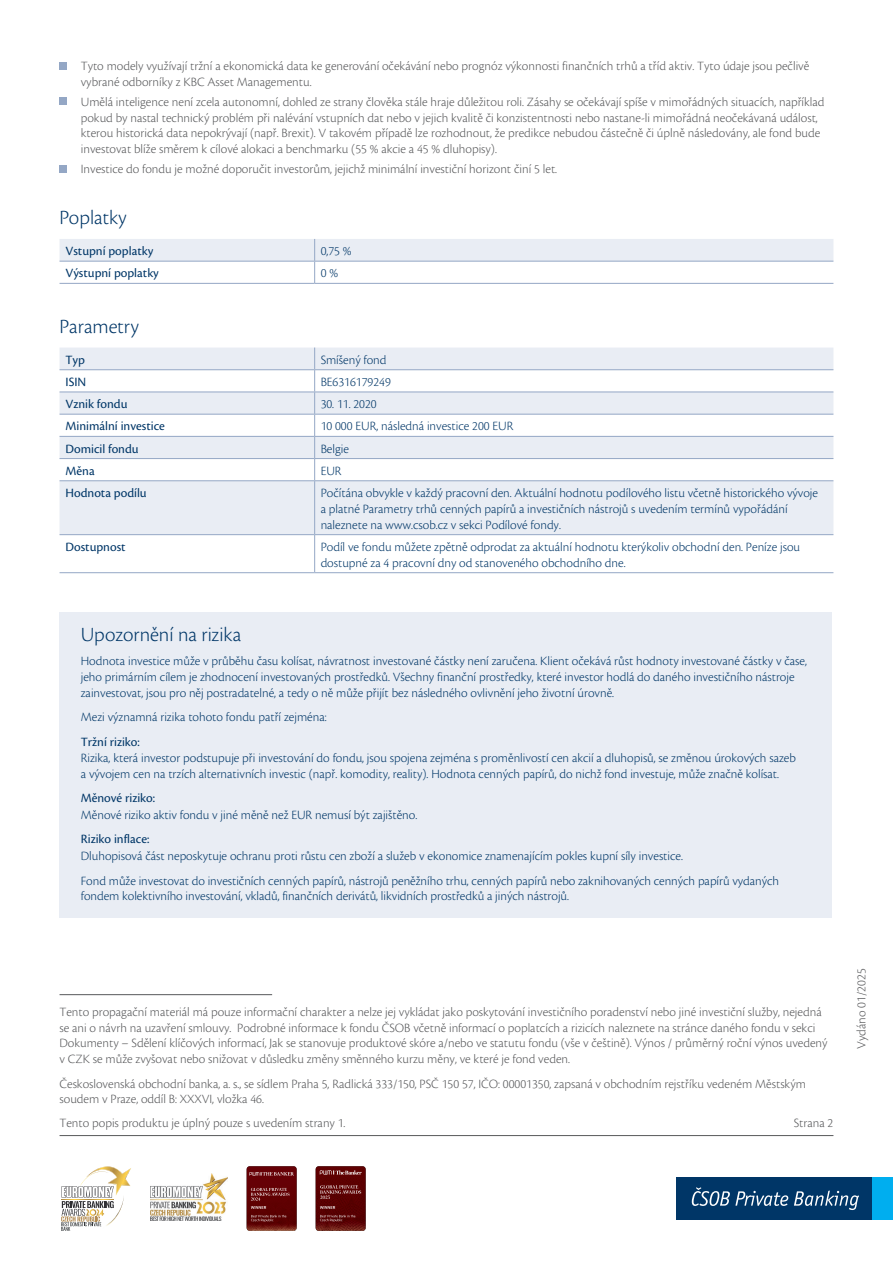
<style>
.page{position:relative;width:893px;height:1263px;background:#fff}
.page>*{position:absolute;margin:0;border:0;box-sizing:border-box;transform-origin:0 0}
.Nadpis{font:300 21px "Cronos Pro";letter-spacing:-.005em;color:#003667}
.normal_text_modry_do{font:300 13.2px/15.9px "Cronos Pro";color:#003667}
.normal_text{font:300 13.2px/15.9px "Cronos Pro";color:#57585a}
.normal_text_modry_do-2{font:13.2px "Cronos Pro";color:#003667}
.podnadpis_2_modry_do{font:13.2px "Cronos Pro";color:#003667}
</style>
<div class="page">
<hr style="left:60px;top:1135px;width:773px;height:1px;background:#57585a">
<div style="left:677px;top:1177px;width:195px;height:43px;background:#003667"></div>
<svg style="left:692px;top:1187px;width:96px;height:19px"></svg>
<svg style="left:794px;top:1190px;width:65px;height:20px"></svg>
<div style="left:872px;top:1177px;width:21px;height:43px;background:#00aeef"></div>
<svg style="left:61px;top:1166px;width:70px;height:65px"></svg>
<img style="left:150px;top:1173px;width:77px;height:47px">
<img style="left:316px;top:1166px;width:50px;height:65px">
<svg style="left:320px;top:1166px;width:42px;height:8px"></svg>
<svg style="left:320px;top:1181px;width:41px;height:41px;background:#681717"></svg>
<img style="left:247px;top:1166px;width:50px;height:65px">
<svg style="left:251px;top:1188px;width:38px;height:34px"></svg>
<svg style="left:249px;top:1172px;width:45px;height:3px"></svg>
<div style="left:60px;top:62px;width:7px;height:7px;background:#94a7c5"></div>
<div style="left:60px;top:98px;width:7px;height:7px;background:#94a7c5"></div>
<div style="left:60px;top:165px;width:7px;height:8px;background:#94a7c5"></div>
<hr style="left:60px;top:283px;width:255px;height:1px;background:#94a7c5">
<hr style="left:315px;top:283px;width:518px;height:1px;background:#94a7c5">
<svg style="left:60px;top:239px;width:773px;height:44px"></svg>
<hr style="left:60px;top:261px;width:255px;height:1px;background:#94a7c5">
<hr style="left:315px;top:261px;width:518px;height:1px;background:#94a7c5">
<svg style="left:60px;top:348px;width:773px;height:186px;fill:#e9edf4"></svg>
<hr style="left:60px;top:392px;width:255px;height:1px;background:#94a7c5">
<hr style="left:315px;top:392px;width:518px;height:1px;background:#94a7c5">
<hr style="left:60px;top:414px;width:255px;height:1px;background:#94a7c5">
<hr style="left:315px;top:414px;width:518px;height:1px;background:#94a7c5">
<hr style="left:60px;top:369px;width:255px;height:1px;background:#94a7c5">
<hr style="left:315px;top:369px;width:518px;height:1px;background:#94a7c5">
<hr style="left:60px;top:436px;width:255px;height:1px;background:#94a7c5">
<hr style="left:315px;top:436px;width:518px;height:1px;background:#94a7c5">
<hr style="left:314px;top:481px;width:1px;height:53px;background:#94a7c5">
<hr style="left:60px;top:458px;width:255px;height:1px;background:#94a7c5">
<hr style="left:315px;top:458px;width:518px;height:1px;background:#94a7c5">
<svg style="left:314px;top:348px;width:1px;height:132px"></svg>
<hr style="left:60px;top:480px;width:255px;height:1px;background:#94a7c5">
<hr style="left:315px;top:480px;width:518px;height:1px;background:#94a7c5">
<hr style="left:60px;top:534px;width:255px;height:1px;background:#94a7c5">
<hr style="left:315px;top:534px;width:518px;height:1px;background:#94a7c5">
<hr style="left:314px;top:535px;width:1px;height:37px;background:#94a7c5">
<hr style="left:60px;top:572px;width:255px;height:1px;background:#94a7c5">
<hr style="left:315px;top:572px;width:518px;height:1px;background:#94a7c5">
<div style="left:60px;top:612px;width:772px;height:305px;background:#e9edf4"></div>
<hr style="left:60px;top:994px;width:212px;height:1px;background:#57585a">
<p class="normal_text" style="left:81px;top:58px;width:730px">Tyto modely využívají tržní a ekonomická data ke generování očekávání nebo prognóz výkonnosti finančních trhů a tříd aktiv. Tyto údaje jsou pečlivě vybrané odborníky z KBC Asset Managementu.</p>
<p class="normal_text" style="left:81px;top:94px;width:745px">Umělá inteligence není zcela autonomní, dohled ze strany člověka stále hraje důležitou roli. Zásahy se očekávají spíše v mimořádných situacích, například pokud by nastal technický problém při nalévání vstupních dat nebo v jejich kvalitě či konzistentnosti nebo nastane-li mimořádná neočekávaná událost, kterou historická data nepokrývají (např. Brexit). V takovém případě lze rozhodnout, že predikce nebudou částečně či úplně následovány, ale fond bude investovat blíže směrem k cílové alokaci a benchmarku (55 % akcie a 45 % dluhopisy).</p>
<p class="normal_text" style="left:81px;top:161px;width:478px">Investice do fondu je možné doporučit investorům, jejichž minimální investiční horizont činí 5 let.</p>
<p class="Nadpis" style="left:60px;top:206px;width:69px">Poplatky</p>
<p class="normal_text_modry_do-2" style="left:66px;top:243px;width:89px">Vstupní poplatky</p>
<p class="normal_text_modry_do" style="left:321px;top:243px;width:32px">0,75 %</p>
<p class="normal_text_modry_do-2" style="left:66px;top:266px;width:95px">Výstupní poplatky</p>
<p class="normal_text_modry_do" style="left:321px;top:265px;width:19px">0 %</p>
<p class="Nadpis" style="left:60px;top:314px;width:81px">Parametry</p>
<p class="normal_text_modry_do-2" style="left:66px;top:352px;width:21px">Typ</p>
<p class="normal_text_modry_do" style="left:321px;top:352px;width:67px">Smíšený fond</p>
<p class="normal_text_modry_do-2" style="left:66px;top:374px;width:22px">ISIN</p>
<p class="normal_text_modry_do" style="left:321px;top:374px;width:72px">BE6316179249</p>
<p class="normal_text_modry_do-2" style="left:66px;top:396px;width:63px">Vznik fondu</p>
<p class="normal_text_modry_do" style="left:321px;top:396px;width:58px">30. 11. 2020</p>
<p class="normal_text_modry_do-2" style="left:66px;top:419px;width:101px">Minimální investice</p>
<p class="normal_text_modry_do" style="left:321px;top:418px;width:194px">10 000 EUR, následná investice 200 EUR</p>
<p class="normal_text_modry_do-2" style="left:66px;top:441px;width:75px">Domicil fondu</p>
<p class="normal_text_modry_do" style="left:321px;top:440px;width:30px">Belgie</p>
<p class="normal_text_modry_do-2" style="left:66px;top:463px;width:31px">Měna</p>
<p class="normal_text_modry_do" style="left:321px;top:463px;width:22px">EUR</p>
<p class="normal_text_modry_do-2" style="left:66px;top:485px;width:83px">Hodnota podílu</p>
<p class="normal_text_modry_do" style="left:321px;top:485px;width:499px">Počítána obvykle v každý pracovní den. Aktuální hodnotu podílového listu včetně historického vývoje a platné Parametry trhů cenných papírů a investičních nástrojů s uvedením termínů vypořádání naleznete na www.csob.cz v sekci Podílové fondy.</p>
<p class="normal_text_modry_do-2" style="left:66px;top:539px;width:62px">Dostupnost</p>
<p class="normal_text_modry_do" style="left:321px;top:539px;width:481px">Podíl ve fondu můžete zpětně odprodat za aktuální hodnotu kterýkoliv obchodní den. Peníze jsou dostupné za 4 pracovní dny od stanoveného obchodního dne.</p>
<p class="Nadpis" style="left:81px;top:622px;width:162px">Upozornění na rizika</p>
<p class="normal_text_modry_do" style="left:81px;top:653px;width:728px">Hodnota investice může v průběhu času kolísat, návratnost investované částky není zaručena. Klient očekává růst hodnoty investované částky v čase, jeho primárním cílem je zhodnocení investovaných prostředků. Všechny finanční prostředky, které investor hodlá do daného investičního nástroje zainvestovat, jsou pro něj postradatelné, a tedy o ně může přijít bez následného ovlivnění jeho životní úrovně.</p>
<p class="normal_text_modry_do" style="left:81px;top:709px;width:247px">Mezi významná rizika tohoto fondu patří zejména:</p>
<p class="podnadpis_2_modry_do" style="left:81px;top:734px;width:61px">Tržní riziko:</p>
<p class="normal_text_modry_do" style="left:81px;top:750px;width:717px">Rizika, která investor podstupuje při investování do fondu, jsou spojena zejména s proměnlivostí cen akcií a dluhopisů, se změnou úrokových sazeb a vývojem cen na trzích alternativních investic (např. komodity, reality). Hodnota cenných papírů, do nichž fond investuje, může značně kolísat.</p>
<p class="podnadpis_2_modry_do" style="left:81px;top:791px;width:76px">Měnové riziko:</p>
<p class="normal_text_modry_do" style="left:81px;top:807px;width:338px">Měnové riziko aktiv fondu v jiné měně než EUR nemusí být zajištěno.</p>
<p class="normal_text_modry_do-2" style="left:81px;top:832px;width:70px">Riziko inflace:</p>
<p class="normal_text_modry_do" style="left:81px;top:848px;width:604px">Dluhopisová část neposkytuje ochranu proti růstu cen zboží a služeb v ekonomice znamenajícím pokles kupní síly investice.</p>
<p class="normal_text_modry_do" style="left:81px;top:872px;width:700px">Fond může investovat do investičních cenných papírů, nástrojů peněžního trhu, cenných papírů nebo zaknihovaných cenných papírů vydaných fondem kolektivního investování, vkladů, finančních derivátů, likvidních prostředků a jiných nástrojů.</p>
<p class="normal_text" style="left:60px;top:1003px;width:769px">Tento propagační materiál má pouze informační charakter a nelze jej vykládat jako poskytování investičního poradenství nebo jiné investiční služby, nejedná se ani o návrh na uzavření smlouvy. Podrobné informace k fondu ČSOB včetně informací o poplatcích a rizicích naleznete na stránce daného fondu v sekci Dokumenty – Sdělení klíčových informací, Jak se stanovuje produktové skóre a/nebo ve statutu fondu (vše v češtině). Výnos / průměrný roční výnos uvedený v CZK se může zvyšovat nebo snižovat v důsledku změny směnného kurzu měny, ve které je fond veden.</p>
<p class="normal_text" style="left:60px;top:1075px;width:748px">Československá obchodní banka, a. s., se sídlem Praha 5, Radlická 333/150, PSČ 150 57, IČO: 00001350, zapsaná v obchodním rejstříku vedeném Městským soudem v Praze, oddíl B: XXXVI, vložka 46.</p>
<p class="normal_text" style="left:60px;top:1115px;width:287px">Tento popis produktu je úplný pouze s uvedením strany 1.</p>
<p class="normal_text" style="left:794px;top:1115px;width:41px">Strana 2</p>
<p class="normal_text" style="left:853px;top:1049px;width:82px;rotate:-90deg">Vydáno 01/2025</p>
</div>
